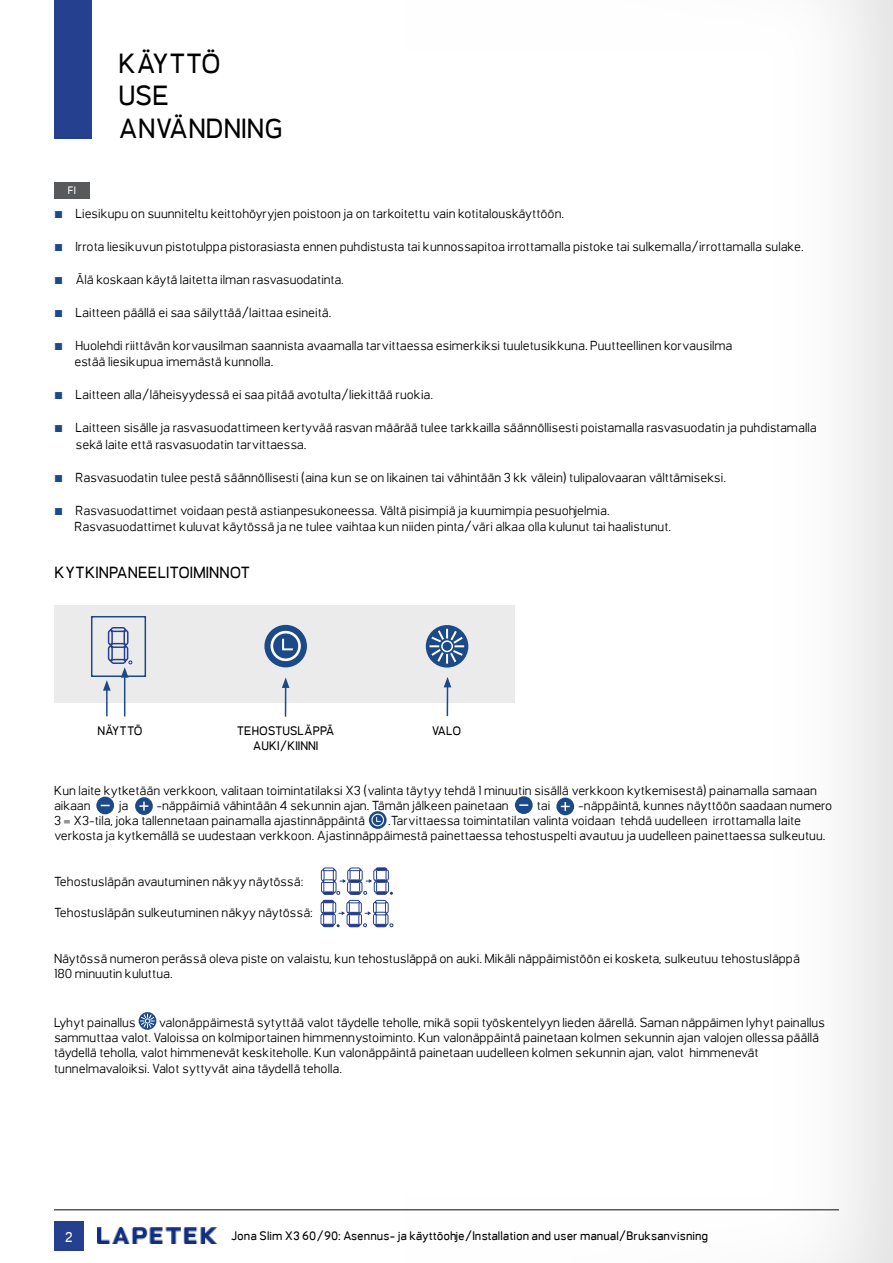
<style>
.page{position:relative;width:893px;height:1263px;background:#fff}
.page>*{position:absolute;margin:0;border:0;box-sizing:border-box;transform-origin:0 0}
.t1{font:700 27px/32.4px "Orcin Sans";color:#000}
.t2{font:700 15.75px "Orcin Sans";color:#000}
.t3{font:700 14.1px "Orcin Sans";color:#fff}
.t4{font:12.75px/15.3px "Orcin Sans";color:#000}
.t5{font:700 12px/14.4px "Orcin Sans";color:#000;text-align:center}
.t6{font:700 10.5px "Orcin Sans";color:#fff}
.s1{font-family:"Arial";font-size:15px;color:#1c4a88}
</style>
<div class="page">
<hr style="left:54px;top:1209px;width:785px;height:1px;background:#58595b">
<img style="left:98px;top:1228px;width:118px;height:16px">
<div style="left:54px;top:1221px;width:30px;height:30px;background:#25408f"></div>
<div style="left:54px;top:0;width:37px;height:138px;background:#25408f"></div>
<div style="left:54px;top:183px;width:36px;height:16px;background:#58595b"></div>
<svg style="left:139px;top:1012px;width:17px;height:18px"></svg>
<svg style="left:140px;top:1013px;width:15px;height:15px"></svg>
<div style="left:556px;top:797px;width:18px;height:18px;background:#1c4a88;border-radius:50%"></div>
<svg style="left:561px;top:802px;width:9px;height:9px"></svg>
<svg style="left:135px;top:797px;width:18px;height:18px"></svg>
<svg style="left:140px;top:802px;width:8px;height:8px"></svg>
<div style="left:515px;top:796px;width:18px;height:18px;background:#1c4a88;border-radius:50%"></div>
<svg style="left:519px;top:804px;width:9px;height:2px"></svg>
<div style="left:96px;top:797px;width:18px;height:17px;background:#1c4a88;border-radius:50%"></div>
<svg style="left:320px;top:867px;width:73px;height:61px"></svg>
<div style="left:55px;top:605px;width:460px;height:97px;background:#ebebec"></div>
<div style="left:91px;top:616px;width:55px;height:61px;border:2px solid #1c4a88"></div>
<div style="left:264px;top:625px;width:43px;height:42px;background:#1c4a88;border-radius:50%"></div>
<div style="left:271px;top:631px;width:30px;height:30px;border:3px solid #fff;border-radius:50%"></div>
<svg style="left:282px;top:639px;width:11px;height:11px"></svg>
<div style="left:426px;top:625px;width:42px;height:43px;background:#1c4a88;border-radius:50%"></div>
<svg style="left:429px;top:628px;width:36px;height:36px"></svg>
<hr style="left:285px;top:686px;width:1px;height:31px;background:#1c4a88">
<svg style="left:282px;top:677px;width:7px;height:11px"></svg>
<hr style="left:447px;top:685px;width:1px;height:31px;background:#1c4a88">
<svg style="left:444px;top:677px;width:7px;height:10px"></svg>
<svg style="left:103px;top:627px;width:29px;height:90px"></svg>
<svg style="left:369px;top:811px;width:18px;height:18px"></svg>
<div style="left:371px;top:814px;width:13px;height:12px;border:1px solid #fff;border-radius:50%"></div>
<svg style="left:376px;top:817px;width:5px;height:5px"></svg>
<h1 class="t1" style="left:119px;top:47px;width:166px">KÄYTTÖ<br>USE<br>ANVÄNDNING</h1>
<p class="t6" style="left:68px;top:184px;width:10px">FI</p>
<p class="t4" style="left:54px;top:206px;width:511px"><span class="s1">■</span> Liesikupu on suunniteltu keittohöyryjen poistoon ja on tarkoitettu vain kotitalouskäyttöön.</p>
<p class="t4" style="left:54px;top:239px;width:751px"><span class="s1">■</span> Irrota liesikuvun pistotulppa pistorasiasta ennen puhdistusta tai kunnossapitoa irrottamalla pistoke tai sulkemalla/irrottamalla sulake.</p>
<p class="t4" style="left:54px;top:272px;width:291px"><span class="s1">■</span> Älä koskaan käytä laitetta ilman rasvasuodatinta.</p>
<p class="t4" style="left:54px;top:305px;width:279px"><span class="s1">■</span> Laitteen päällä ei saa säilyttää/laittaa esineitä.</p>
<p class="t4" style="left:75px;top:337px;width:659px;line-height:16.5px;text-indent:-20px"><span class="s1">■</span> Huolehdi riittävän korvausilman saannista avaamalla tarvittaessa esimerkiksi tuuletusikkuna. Puutteellinen korvausilma estää liesikupua imemästä kunnolla.</p>
<p class="t4" style="left:54px;top:387px;width:380px"><span class="s1">■</span> Laitteen alla/läheisyydessä ei saa pitää avotulta/liekittää ruokia.</p>
<p class="t4" style="left:75px;top:420px;width:743px;line-height:16.5px;text-indent:-21px"><span class="s1">■</span> Laitteen sisälle ja rasvasuodattimeen kertyvää rasvan määrää tulee tarkkailla säännöllisesti poistamalla rasvasuodatin ja puhdistamalla sekä laite että rasvasuodatin tarvittaessa.</p>
<p class="t4" style="left:54px;top:470px;width:673px"><span class="s1">■</span> Rasvasuodatin tulee pestä säännöllisesti (aina kun se on likainen tai vähintään 3 kk välein) tulipalovaaran välttämiseksi.</p>
<p class="t4" style="left:75px;top:502px;width:598px;line-height:16.5px;text-indent:-20px"><span class="s1">■</span> Rasvasuodattimet voidaan pestä astianpesukoneessa. Vältä pisimpiä ja kuumimpia pesuohjelmia.<br>Rasvasuodattimet kuluvat käytössä ja ne tulee vaihtaa kun niiden pinta/väri alkaa olla kulunut tai haalistunut.</p>
<p class="t2" style="left:55px;top:563px;width:197px">KYTKINPANEELITOIMINNOT</p>
<p class="t5" style="left:97px;top:724px;width:47px">NÄYTTÖ</p>
<p class="t5" style="left:432px;top:723px;width:31px">VALO</p>
<p class="t5" style="left:237px;top:724px;width:99px">TEHOSTUSLÄPPÄ<br>AUKI/KIINNI</p>
<p class="t4" style="left:54px;top:782px;width:764px">Kun laite kytketään verkkoon, valitaan toimintatilaksi X3 (valinta täytyy tehdä 1 minuutin sisällä verkkoon kytkemisestä) painamalla samaan aikaan</p>
<p class="t4" style="left:119px;top:798px;width:11px">ja</p>
<p class="t4" style="left:156px;top:798px;width:354px">-näppäimiä vähintään 4 sekunnin ajan. Tämän jälkeen painetaan</p>
<p class="t4" style="left:537px;top:798px;width:15px">tai</p>
<p class="t4" style="left:578px;top:798px;width:256px">-näppäintä, kunnes näyttöön saadaan numero</p>
<p class="t4" style="left:54px;top:813px;width:313px">3 = X3-tila, joka tallennetaan painamalla ajastinnäppäintä</p>
<p class="t4" style="left:54px;top:813px;width:773px;text-indent:334px">.Tarvittaessa toimintatilan valinta voidaan tehdä uudelleen irrottamalla laite verkosta ja kytkemällä se uudestaan verkkoon. Ajastinnäppäimestä painettaessa tehostuspelti avautuu ja uudelleen painettaessa sulkeutuu.</p>
<p class="t4" style="left:54px;top:874px;width:251px">Tehostusläpän avautuminen näkyy näytössä:</p>
<p class="t4" style="left:54px;top:905px;width:260px">Tehostusläpän sulkeutuminen näkyy näytössä:</p>
<p class="t4" style="left:54px;top:951px;width:747px">Näytössä numeron perässä oleva piste on valaistu, kun tehostusläppä on auki. Mikäli näppäimistöön ei kosketa, sulkeutuu tehostusläppä<br>180 minuutin kuluttua.</p>
<p class="t4" style="left:54px;top:1015px;width:83px">Lyhyt painallus</p>
<p class="t4" style="left:54px;top:1015px;width:773px;text-indent:105px">valonäppäimestä sytyttää valot täydelle teholle, mikä sopii työskentelyyn lieden äärellä. Saman näppäimen lyhyt painallus sammuttaa valot. Valoissa on kolmiportainen himmennystoiminto. Kun valonäppäintä painetaan kolmen sekunnin ajan valojen ollessa päällä täydellä teholla, valot himmenevät keskiteholle. Kun valonäppäintä painetaan uudelleen kolmen sekunnin ajan, valot himmenevät tunnelmavaloiksi. Valot syttyvät aina täydellä teholla.</p>
<p class="t3" style="left:65px;top:1229px;width:10px">2</p>
<p class="t5" style="left:231px;top:1228px;width:479px">Jona Slim X3 60/90: Asennus- ja käyttöohje/Installation and user manual/Bruksanvisning</p>
</div>
